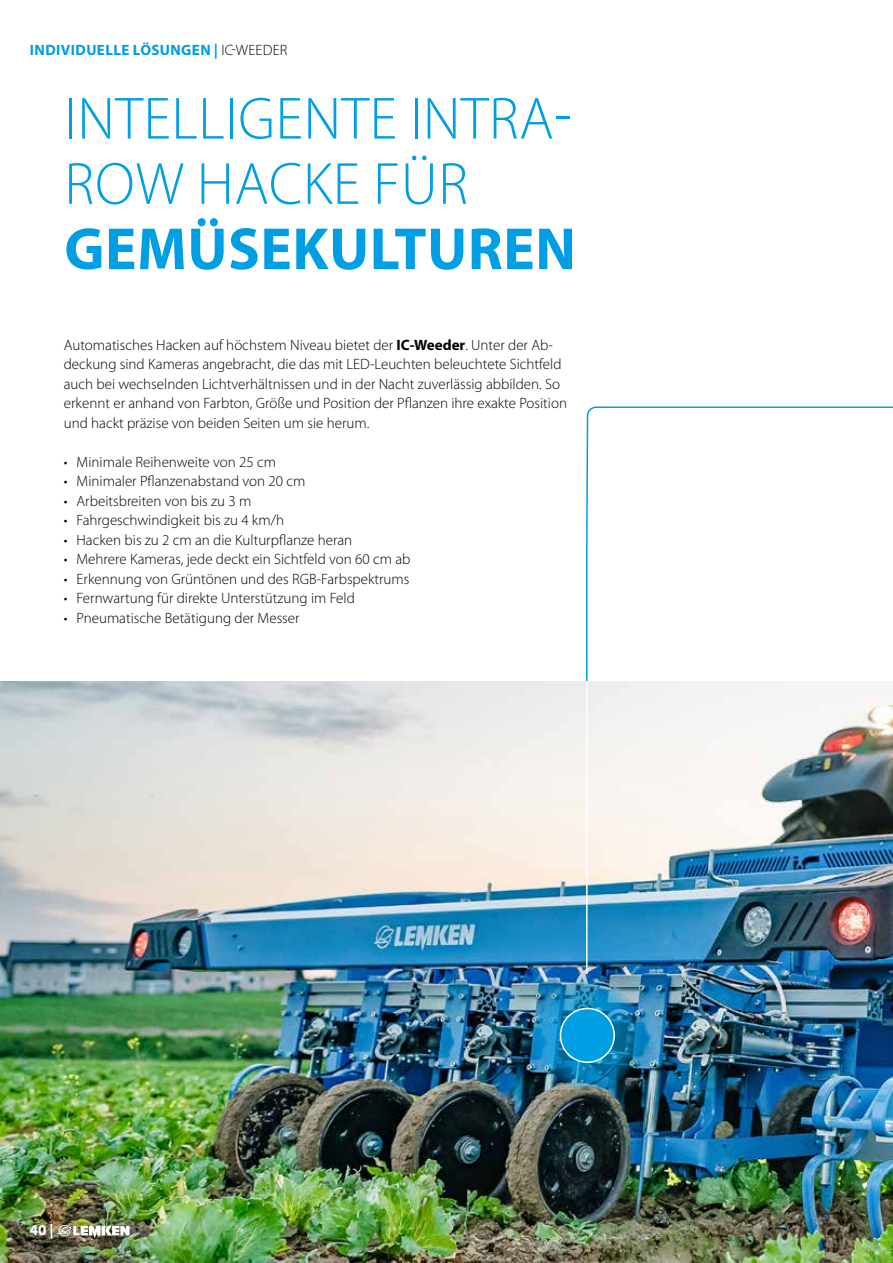
<style>
.page{position:relative;width:893px;height:1263px;background:#fff}
.page>*{position:absolute;margin:0;border:0;box-sizing:border-box;transform-origin:0 0}
.t1{font:300 60px/65.2px "Myriad Pro";letter-spacing:.01em;color:#009ee3}
.t2{font:700 60px "Myriad Pro";letter-spacing:.01em;color:#009ee3}
.t3{font:300 15px/19.5px "Myriad Pro";color:#000}
.t4{font:700 15px "Myriad Pro";letter-spacing:.025em;color:#009ee3}
.t5{font:700 15px "Myriad Pro";color:#fff}
.s1{font-weight:300;color:#000}
.s2{font-weight:700}
</style>
<div class="page">
<img style="left:0;top:681px;width:893px;height:582px">
<img style="left:532px;top:980px;width:111px;height:111px;border-radius:50%">
<div style="left:560px;top:1008px;width:54px;height:54px;background:#009ee3;border-radius:50%"></div>
<div style="left:560px;top:1008px;width:55px;height:55px;border:2px solid #fff;border-radius:50%"></div>
<hr style="left:586px;top:681px;width:2px;height:293px;background:#fff">
<svg style="left:585px;top:406px;width:308px;height:277px"></svg>
<svg style="left:57px;top:1225px;width:73px;height:13px"></svg>
<p class="t4" style="left:30px;top:40px;width:259px">INDIVIDUELLE LÖSUNGEN | <span class="s1">IC-WEEDER</span></p>
<h1 class="t1" style="left:64px;top:85px;width:509px">INTELLIGENTE INTRA-<br>ROW HACKE FÜR</h1>
<h1 class="t2" style="left:64px;top:210px;width:513px">GEMÜSEKULTUREN</h1>
<p class="t3" style="left:64px;top:335px;width:505px">Automatisches Hacken auf höchstem Niveau bietet der <span class="s2">IC-Weeder</span>. Unter der Ab&shy;deckung sind Kameras angebracht, die das mit LED-Leuchten beleuchtete Sichtfeld auch bei wechselnden Lichtverhältnissen und in der Nacht zuverlässig abbilden. So erkennt er anhand von Farbton, Größe und Position der Pflanzen ihre exakte Position und hackt präzise von beiden Seiten um sie herum.</p>
<p class="t3" style="left:64px;top:452px;width:214px">• Minimale Reihenweite von 25 cm</p>
<p class="t3" style="left:64px;top:471px;width:243px">• Minimaler Pflanzenabstand von 20 cm</p>
<p class="t3" style="left:64px;top:491px;width:189px">• Arbeitsbreiten von bis zu 3 m</p>
<p class="t3" style="left:64px;top:510px;width:222px">• Fahrgeschwindigkeit bis zu 4 km/h</p>
<p class="t3" style="left:64px;top:530px;width:290px">• Hacken bis zu 2 cm an die Kulturpflanze heran</p>
<p class="t3" style="left:64px;top:549px;width:348px">• Mehrere Kameras, jede deckt ein Sichtfeld von 60 cm ab</p>
<p class="t3" style="left:64px;top:569px;width:347px">• Erkennung von Grüntönen und des RGB-Farbspektrums</p>
<p class="t3" style="left:64px;top:588px;width:293px">• Fernwartung für direkte Unterstützung im Feld</p>
<p class="t3" style="left:64px;top:608px;width:237px">• Pneumatische Betätigung der Messer</p>
<p class="t5" style="left:30px;top:1220px;width:25px">40 |</p>
</div>
